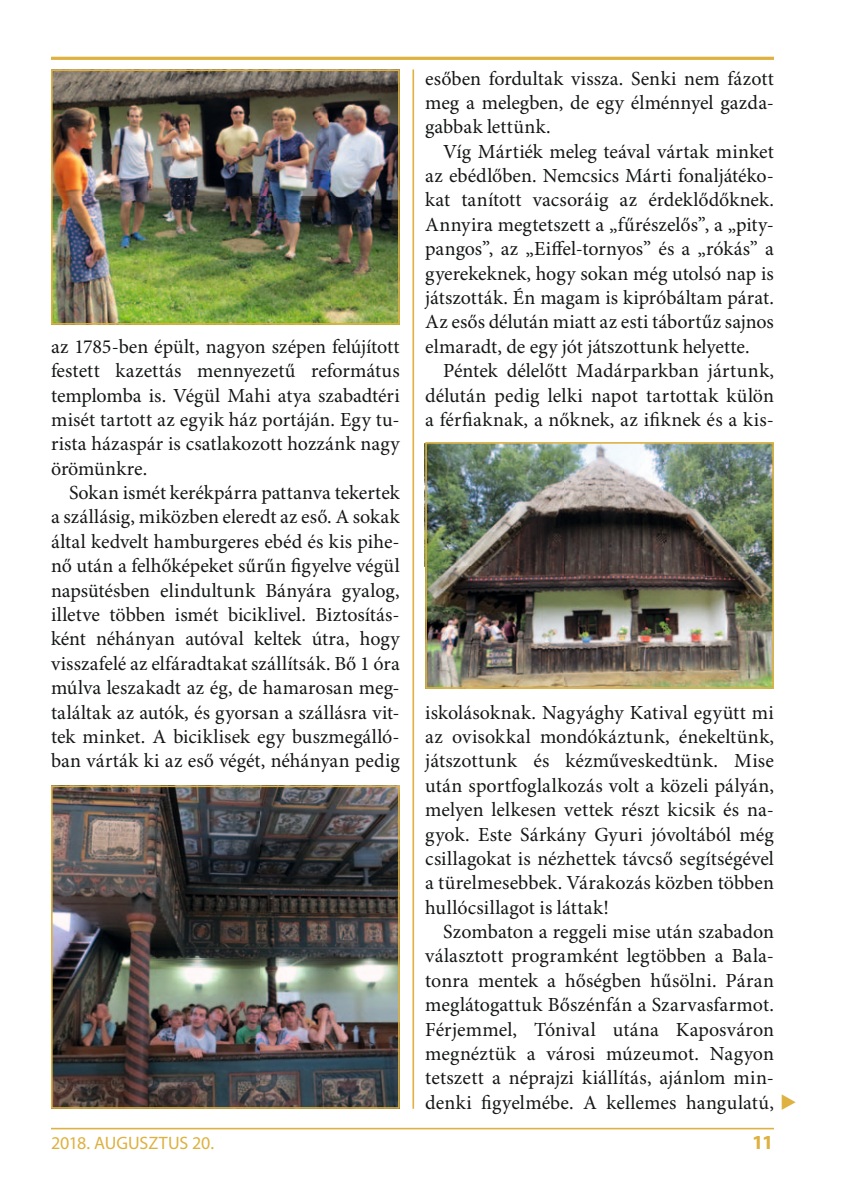
<style>
.page{position:relative;width:842px;height:1191px;background:#fff}
.page>*{position:absolute;margin:0;border:0;box-sizing:border-box;transform-origin:0 0}
.t1{font:20px/24.4px "Minion Pro";letter-spacing:.005em;color:#151616;text-align:justify}
.t2{font:700 semi-expanded 20px "Myriad Pro";color:#deb140}
.t3{font:18px "Myriad Pro";letter-spacing:-.005em;color:#deb140}
.s1{font-family:"European Pi Three";color:#deb140}
</style>
<div class="page">
<hr style="left:51px;top:1127px;width:723px;height:2px;background:#deb140">
<img style="left:54px;top:72px;width:343px;height:250px">
<div style="left:51px;top:69px;width:349px;height:256px;border:2px solid #deb140"></div>
<hr style="left:412px;top:69px;width:2px;height:1039px;background:#deb140">
<hr style="left:51px;top:57px;width:723px;height:3px;background:#deb140">
<img style="left:428px;top:445px;width:343px;height:241px">
<div style="left:425px;top:442px;width:349px;height:247px;border:2px solid #deb140"></div>
<img style="left:54px;top:788px;width:343px;height:317px">
<div style="left:51px;top:785px;width:349px;height:323px;border:2px solid #deb140"></div>
<p class="t1" style="left:51px;top:336px;width:350px">az 1785-ben épült, nagyon szépen felújított festett kazettás mennyezetű református templomba is. Végül Mahi atya szabadtéri misét tartott az egyik ház portáján. Egy tu&shy;rista házaspár is csatlakozott hozzánk nagy örömünkre.</p>
<p class="t1" style="left:51px;top:482px;width:350px;text-indent:18px">Sokan ismét kerékpárra pattanva tekertek a szállásig, miközben eleredt az eső. A sokak által kedvelt hamburgeres ebéd és kis pihe&shy;nő után a felhőképeket sűrűn figyelve végül napsütésben elindultunk Bányára gyalog, illetve többen ismét biciklivel. Biztosítás&shy;ként néhányan autóval keltek útra, hogy visszafelé az elfáradtakat szállítsák. Bő 1 óra múlva leszakadt az ég, de hamarosan meg&shy;találtak az autók, és gyorsan a szállásra vit&shy;tek minket. A biciklisek egy buszmegálló&shy;ban várták ki az eső végét, néhányan pedig</p>
<p class="t1" style="left:425px;top:68px;width:350px">esőben fordultak vissza. Senki nem fázott meg a melegben, de egy élménnyel gazda&shy;gabbak lettünk.</p>
<p class="t1" style="left:425px;top:141px;width:350px;text-indent:18px">Víg Mártiék meleg teával vártak minket az ebédlőben. Nemcsics Márti fonaljátéko&shy;kat tanított vacsoráig az érdeklődőknek.<br>Annyira megtetszett a „fűrészelős”, a „pity&shy;pangos”, az „Eiffel-tornyos” és a „rókás” a gyerekeknek, hogy sokan még utolsó nap is játszották. Én magam is kipróbáltam párat.<br>Az esős délután miatt az esti tábortűz sajnos elmaradt, de egy jót játszottunk helyette.</p>
<p class="t1" style="left:425px;top:360px;width:350px;text-indent:18px">Péntek délelőtt Madárparkban jártunk, délután pedig lelki napot tartottak külön a férfiaknak, a nőknek, az ifiknek és a kis-</p>
<p class="t1" style="left:425px;top:702px;width:350px">iskolásoknak. Nagyághy Katival együtt mi az ovisokkal mondókáztunk, énekeltünk, játszottunk és kézműveskedtünk. Mise után sportfoglalkozás volt a közeli pályán, melyen lelkesen vettek részt kicsik és na&shy;gyok. Este Sárkány Gyuri jóvoltából még csillagokat is nézhettek távcső segítségével a türelmesebbek. Várakozás közben többen hullócsillagot is láttak!</p>
<p class="t1" style="left:425px;top:921px;width:350px;text-indent:18px">Szombaton a reggeli mise után szabadon választott programként legtöbben a Bala&shy;tonra mentek a hőségben hűsölni. Páran meglátogattuk Bőszénfán a Szarvasfarmot.<br>Férjemmel, Tónival utána Kaposváron megnéztük a városi múzeumot. Nagyon tetszett a néprajzi kiállítás, ajánlom min-</p>
<p class="t1" style="left:425px;top:1092px;width:373px">denki figyelmébe. A kellemes hangulatú, <span class="s1">-</span></p>
<p class="t3" style="left:51px;top:1136px;width:165px">2018. AUGUSZTUS 20.</p>
<p class="t2" style="left:752px;top:1135px;width:23px">11</p>
</div>
